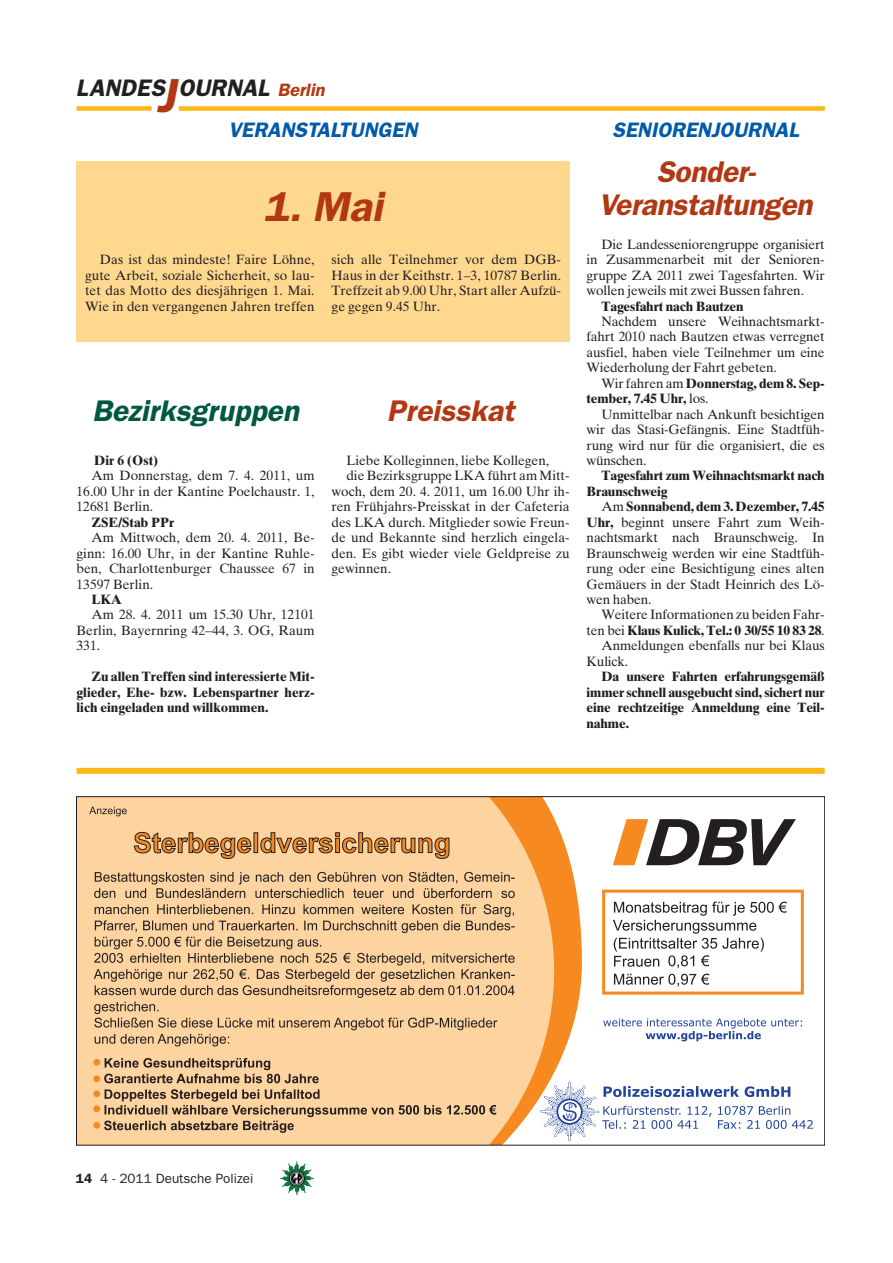
<style>
.page{position:relative;width:893px;height:1263px;background:#fff}
.page>*{position:absolute;margin:0;border:0;box-sizing:border-box;transform-origin:0 0}
.t1{font:42px "Franklin Gothic Demi Oblique OV CWWPPA";color:#b23814}
.t2{font:30px/33px "Franklin Gothic Demi Oblique OV CWWPPA";letter-spacing:-.01em;color:#b23814;text-align:center}
.t3{font:30px "Franklin Gothic Demi Oblique OV CWWPPA";color:#005840}
.t4{font:24px "Franklin Gothic Demi Oblique OV CWWPPA";color:#231f20}
.t5{font:21px "Franklin Gothic Demi Oblique OV CWWPPA";color:#015aaa}
.t6{font:13.5px/15.5px "Times Ten Roman OV UVWPPA";color:#231f20;text-align:justify}
.t7{font:13.5px/15.5px "Times Ten Bold OV XVWPPA";letter-spacing:-.01em;color:#231f20;text-align:justify}
.t8{font:13.5px "Franklin Gothic Book OV AWWPPA";color:#231f20}
.s1{font-size:48px;color:#b23814}
.s2{font-size:18px;color:#b23814}
.s3{font-family:"Times Ten Roman OV UVWPPA"}
.s4{font-family:"Times Ten Bold OV XVWPPA"}
.s5{font-family:"Franklin Gothic Demi OV ZVWPPA"}
</style>
<div class="page">
<img style="left:282px;top:1163px;width:32px;height:32px">
<div style="left:77px;top:106px;width:75px;height:5px;background:#fcb814"></div>
<div style="left:179px;top:106px;width:646px;height:5px;background:#fcb814"></div>
<svg style="left:79px;top:799px;width:475px;height:344px;background:#fbc588"></svg>
<svg style="left:515px;top:902px;width:272px;height:144px"></svg>
<svg style="left:613px;top:819px;width:183px;height:46px"></svg>
<div style="left:602px;top:890px;width:202px;height:105px;border:3px solid #f6891f"></div>
<svg style="left:89px;top:807px;width:426px;height:326px;background:#e2bb8d"></svg>
<svg style="left:613px;top:920px;width:151px;height:67px"></svg>
<svg style="left:540px;top:1018px;width:273px;height:123px"></svg>
<div style="left:77px;top:768px;width:748px;height:6px;background:#fcb814"></div>
<div style="left:77px;top:161px;width:493px;height:180px;background:#fed88f"></div>
<h3 class="t4" style="left:76px;top:79px;width:250px">LANDES<span class="s1">J</span>OURNAL <span class="s2">Berlin</span></h3>
<h3 class="t5" style="left:229px;top:121px;width:190px">VERANSTALTUNGEN</h3>
<h3 class="t5" style="left:612px;top:121px;width:188px">SENIORENJOURNAL</h3>
<h1 class="t1" style="left:264px;top:191px;width:120px">1. Mai</h1>
<p class="t6" style="left:85px;top:253px;width:231px;text-indent:15px">Das ist das mindeste! Faire Löhne, gute Arbeit, soziale Sicherheit, so lau&shy;tet das Motto des diesjährigen 1. Mai.<br>Wie in den vergangenen Jahren treffen</p>
<p class="t6" style="left:332px;top:253px;width:231px">sich alle Teilnehmer vor dem DGB-Haus in der Keithstr. 1–3, 10787 Berlin.<br>Treffzeit ab 9.00 Uhr, Start aller Aufzü&shy;ge gegen 9.45 Uhr.</p>
<h2 class="t3" style="left:92px;top:399px;width:208px">Bezirksgruppen</h2>
<p class="t7" style="left:94px;top:454px;width:66px">Dir 6 (Ost)</p>
<p class="t6" style="left:77px;top:469px;width:240px;text-indent:15px">Am Donnerstag, dem 7. 4. 2011, um 16.00 Uhr in der Kantine Poelchaustr. 1, 12681 Berlin.</p>
<p class="t7" style="left:91px;top:516px;width:85px">ZSE/Stab PPr</p>
<p class="t6" style="left:77px;top:531px;width:240px;text-indent:15px">Am Mittwoch, dem 20. 4. 2011, Be&shy;ginn: 16.00 Uhr, in der Kantine Ruhle&shy;ben, Charlottenburger Chaussee 67 in 13597 Berlin.</p>
<p class="t7" style="left:91px;top:593px;width:32px">LKA</p>
<p class="t6" style="left:77px;top:608px;width:240px;text-indent:15px">Am 28. 4. 2011 um 15.30 Uhr, 12101<br>Berlin, Bayernring 42–44, 3. OG, Raum 331.</p>
<p class="t7" style="left:77px;top:670px;width:240px;text-indent:15px">Zu allen Treffen sind interessierte Mit&shy;glieder, Ehe- bzw. Lebenspartner herz&shy;lich eingeladen und willkommen.</p>
<h2 class="t2" style="left:387px;top:396px;width:129px">Preisskat</h2>
<p class="t6" style="left:346px;top:454px;width:204px">Liebe Kolleginnen, liebe Kollegen,</p>
<p class="t6" style="left:346px;top:469px;width:225px">die Bezirksgruppe LKA führt am Mitt-</p>
<p class="t6" style="left:332px;top:485px;width:240px">woch, dem 20. 4. 2011, um 16.00 Uhr ih-</p>
<p class="t6" style="left:332px;top:500px;width:240px">ren Frühjahrs-Preisskat in der Cafeteria</p>
<p class="t6" style="left:332px;top:516px;width:239px">des LKA durch. Mitglieder sowie Freun-</p>
<p class="t6" style="left:332px;top:531px;width:240px">de und Bekannte sind herzlich eingela-</p>
<p class="t6" style="left:332px;top:547px;width:239px">den. Es gibt wieder viele Geldpreise zu</p>
<p class="t6" style="left:332px;top:562px;width:61px">gewinnen.</p>
<h2 class="t2" style="left:599px;top:157px;width:215px">Sonder-<br>Veranstaltungen</h2>
<p class="t6" style="left:587px;top:238px;width:240px;text-indent:15px">Die Landesseniorengruppe organisiert in Zusammenarbeit mit der Senioren&shy;gruppe ZA 2011 zwei Tagesfahrten. Wir wollen jeweils mit zwei Bussen fahren.</p>
<p class="t7" style="left:601px;top:300px;width:144px">Tagesfahrt nach Bautzen</p>
<p class="t6" style="left:587px;top:315px;width:240px;text-indent:15px">Nachdem unsere Weihnachtsmarkt&shy;fahrt 2010 nach Bautzen etwas verregnet ausfiel, haben viele Teilnehmer um eine Wiederholung der Fahrt gebeten.</p>
<p class="t7" style="left:587px;top:377px;width:240px;text-indent:15px"><span class="s3">Wir fahren am</span> Donnerstag, dem 8. Sep&shy;tember, 7.45 Uhr, <span class="s3">los.</span></p>
<p class="t6" style="left:587px;top:408px;width:240px;text-indent:15px">Unmittelbar nach Ankunft besichtigen wir das Stasi-Gefängnis. Eine Stadtfüh&shy;rung wird nur für die organisiert, die es wünschen.</p>
<p class="t7" style="left:587px;top:469px;width:240px;text-indent:15px">Tagesfahrt zum Weihnachtsmarkt nach<br>Braunschweig</p>
<p class="t7" style="left:601px;top:500px;width:225px"><span class="s3">Am</span> Sonnabend, dem 3. Dezember, 7.45</p>
<p class="t6" style="left:587px;top:516px;width:240px"><span class="s4">Uhr,</span> beginnt unsere Fahrt zum Weih&shy;nachtsmarkt nach Braunschweig. In Braunschweig werden wir eine Stadtfüh&shy;rung oder eine Besichtigung eines alten Gemäuers in der Stadt Heinrich des Lö&shy;wen haben.</p>
<p class="t6" style="left:601px;top:608px;width:225px">Weitere Informationen zu beiden Fahr-</p>
<p class="t7" style="left:587px;top:624px;width:240px"><span class="s3">ten bei</span> Klaus Kulick, Tel.: 0 30/55 10 83 28<span class="s3">.</span></p>
<p class="t6" style="left:587px;top:639px;width:240px;text-indent:15px">Anmeldungen ebenfalls nur bei Klaus<br>Kulick.</p>
<p class="t7" style="left:587px;top:670px;width:240px;text-indent:15px">Da unsere Fahrten erfahrungsgemäß immer schnell ausgebucht sind, sichert nur eine rechtzeitige Anmeldung eine Teil&shy;nahme.</p>
<p class="t8" style="left:76px;top:1173px;width:179px"><span class="s5">14</span> 4 - 2011 Deutsche Polizei</p>
</div>
